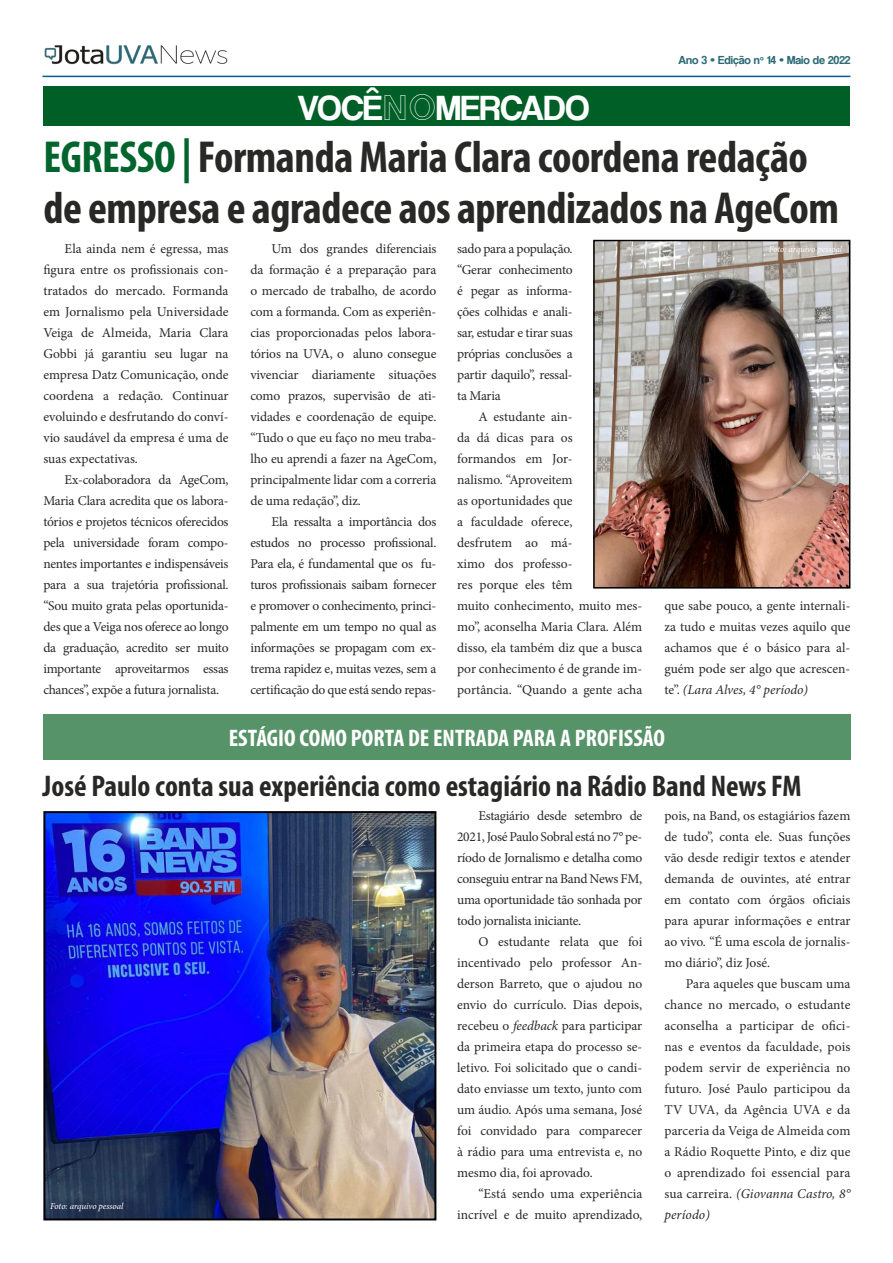
<style>
.page{position:relative;width:893px;height:1263px;background:#fff}
.page>*{position:absolute;margin:0;border:0;box-sizing:border-box;transform-origin:0 0}
.t1{font:700 condensed 45px/51px "Myriad Pro";letter-spacing:-.01em;color:#282827}
.t2{font:36px "Coolvetica Rg";color:#fff}
.t3{font:700 condensed 30px "Myriad Pro";color:#282827}
.t4{font:700 condensed 24px "Myriad Pro";color:#fff}
.t5{font:13.5px/21px "Minion Pro";letter-spacing:-.005em;color:#282827;text-align:justify}
.t6{font:12px "Coolvetica Rg";color:#2d6a75}
.t7{font:italic 9px "Minion Pro";letter-spacing:-.01em;color:#fff}
.s1{font-family:"Arena Outline"}
.s2{color:#00642d}
.s3{font-style:italic}
</style>
<div class="page">
<hr style="left:43px;top:76px;width:807px;height:1px;background:#005b95">
<img style="left:44px;top:45px;width:184px;height:20px">
<div style="left:43px;top:86px;width:807px;height:40px;background:#005f27"></div>
<div style="left:43px;top:714px;width:807px;height:45px;background:#579368"></div>
<img style="left:46px;top:814px;width:387px;height:403px">
<div style="left:43px;top:811px;width:393px;height:409px;border:2px solid #000"></div>
<img style="left:596px;top:243px;width:251px;height:343px">
<div style="left:593px;top:240px;width:257px;height:349px;border:2px solid #000"></div>
<h2 class="t2" style="left:298px;top:86px;width:293px">VOCÊ<span class="s1">NO</span>MERCADO</h2>
<p class="t6" style="left:679px;top:52px;width:173px">Ano 3 • Edição nº 14 • Maio de 2022</p>
<h1 class="t1" style="left:43px;top:130px;width:797px"><span class="s2">EGRESSO |</span> Formanda Maria Clara coordena redação de empresa e agradece aos aprendizados na AgeCom</h1>
<p class="t5" style="left:43px;top:238px;width:187px;text-indent:21px">Ela ainda nem é egressa, mas figura entre os profissionais con&shy;tratados do mercado. Formanda em Jornalismo pela Universidade Veiga de Almeida, Maria Clara Gobbi já garantiu seu lugar na empresa Datz Comunicação, onde coordena a redação. Continuar evoluindo e desfrutando do conví&shy;vio saudável da empresa é uma de suas expectativas.</p>
<p class="t5" style="left:43px;top:469px;width:187px;text-indent:21px">Ex-colaboradora da AgeCom, Maria Clara acredita que os labora&shy;tórios e projetos técnicos oferecidos pela universidade foram compo&shy;nentes importantes e indispensáveis para a sua trajetória profissional. “Sou muito grata pelas oportunida&shy;des que a Veiga nos oferece ao longo da graduação, acredito ser muito importante aproveitarmos essas chances”, expõe a futura jornalista.</p>
<p class="t5" style="left:272px;top:238px;width:166px">Um dos grandes diferenciais</p>
<p class="t7" style="left:769px;top:243px;width:75px">Foto: arquivo pessoal</p>
<p class="t5" style="left:250px;top:259px;width:188px">da formação é a preparação para o mercado de trabalho, de acordo com a formanda. Com as experiên&shy;cias proporcionadas pelos labora&shy;tórios na UVA, o aluno consegue vivenciar diariamente situações como prazos, supervisão de ati&shy;vidades e coordenação de equipe. “Tudo o que eu faço no meu traba&shy;lho eu aprendi a fazer na AgeCom, principalmente lidar com a correria de uma redação”, diz.</p>
<p class="t5" style="left:250px;top:511px;width:188px;text-indent:21px">Ela ressalta a importância dos estudos no processo profissional.<br>Para ela, é fundamental que os fu&shy;turos profissionais saibam fornecer e promover o conhecimento, princi&shy;palmente em um tempo no qual as informações se propagam com ex&shy;trema rapidez e, muitas vezes, sem a certificação do que está sendo repas-</p>
<p class="t5" style="left:457px;top:238px;width:117px">sado para a população. “Gerar conhecimento é pegar as informa&shy;ções colhidas e anali&shy;sar, estudar e tirar suas próprias conclusões a partir daquilo”, ressal&shy;ta Maria</p>
<p class="t5" style="left:457px;top:406px;width:187px;text-align:left;text-indent:21px">A estudante ain-<br>da dá dicas para os<br>formandos em Jor-<br>nalismo. “Aproveitem<br>as oportunidades que<br>a faculdade oferece,<br>desfrutem ao má-<br>ximo dos professo-<br>res porque eles têm<br>muito conhecimento, muito mes&shy;mo”, aconselha Maria Clara. Além disso, ela também diz que a busca por conhecimento é de grande im&shy;portância. “Quando a gente acha</p>
<p class="t5" style="left:664px;top:595px;width:188px">que sabe pouco, a gente internali&shy;za tudo e muitas vezes aquilo que achamos que é o básico para al&shy;guém pode ser algo que acrescen&shy;te”. <span class="s3">(Lara Alves, 4° período)</span></p>
<h3 class="t4" style="left:229px;top:723px;width:438px">ESTÁGIO COMO PORTA DE ENTRADA PARA A PROFISSÃO</h3>
<h3 class="t3" style="left:43px;top:768px;width:761px">José Paulo conta sua experiência como estagiário na Rádio Band News FM</h3>
<p class="t7" style="left:50px;top:1200px;width:75px">Foto: arquivo pessoal</p>
<p class="t5" style="left:457px;top:805px;width:187px;text-indent:21px">Estagiário desde setembro de 2021, José Paulo Sobral está no 7° pe&shy;ríodo de Jornalismo e detalha como conseguiu entrar na Band News FM, uma oportunidade tão sonhada por todo jornalista iniciante.</p>
<p class="t5" style="left:457px;top:931px;width:187px;text-indent:21px">O estudante relata que foi incentivado pelo professor An&shy;derson Barreto, que o ajudou no envio do currículo. Dias depois, recebeu o <span class="s3">feedback</span> para participar da primeira etapa do processo se&shy;letivo. Foi solicitado que o candi&shy;dato enviasse um texto, junto com um áudio. Após uma semana, José foi convidado para comparecer à rádio para uma entrevista e, no mesmo dia, foi aprovado.</p>
<p class="t5" style="left:457px;top:1183px;width:187px;text-align:right">“Está sendo uma experiência incrível e de muito aprendizado,</p>
<p class="t5" style="left:664px;top:805px;width:188px">pois, na Band, os estagiários fazem de tudo”, conta ele. Suas funções vão desde redigir textos e atender demanda de ouvintes, até entrar em contato com órgãos oficiais para apurar informações e entrar ao vivo. “É uma escola de jornalis&shy;mo diário”, diz José.</p>
<p class="t5" style="left:664px;top:973px;width:188px;text-indent:21px">Para aqueles que buscam uma chance no mercado, o estudante aconselha a participar de ofici&shy;nas e eventos da faculdade, pois podem servir de experiência no futuro. José Paulo participou da TV UVA, da Agência UVA e da parceria da Veiga de Almeida com a Rádio Roquette Pinto, e diz que o aprendizado foi essencial para sua carreira. <span class="s3">(Giovanna Castro, 8° período)</span></p>
</div>
